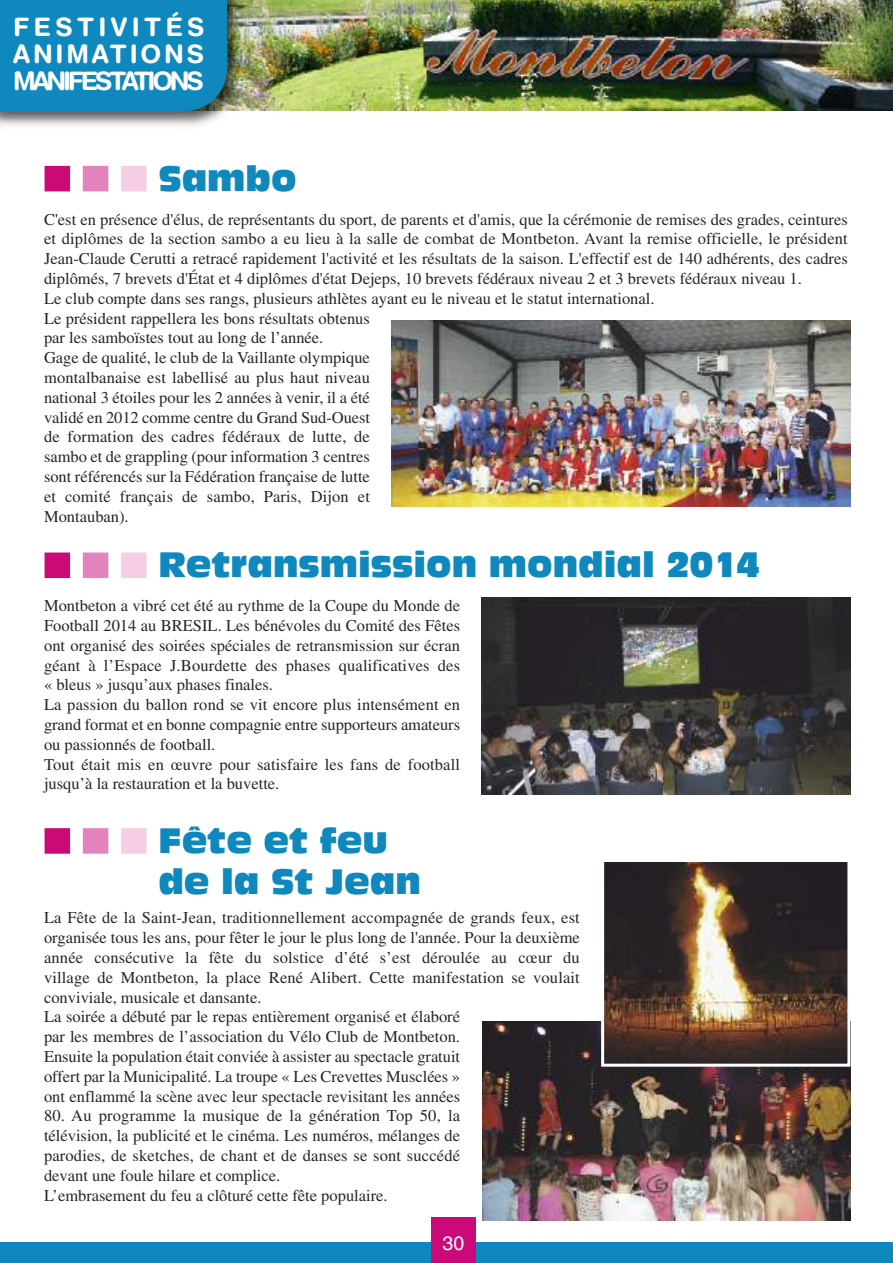
<style>
.page{position:relative;width:893px;height:1263px;background:#fff}
.page>*{position:absolute;margin:0;border:0;box-sizing:border-box;transform-origin:0 0}
.t1{font:34.5px/41.4px "Antique Olive Compact";color:#0e88bd;scale:.96 1}
.t2{font:700 25.5px/27px "Helvetica Rounded";letter-spacing:.11em;color:#fff;text-align:justify}
.t3{font:19.5px "Helvetica";color:#fff}
.t4{font:16.5px/19.8px "Times";color:#272627}
</style>
<div class="page">
<img style="left:247px;top:0;width:646px;height:111px">
<div style="left:0;top:1242px;width:893px;height:21px;background:#0e88bd"></div>
<img style="left:0;top:111px;width:225px;height:15px">
<img style="left:227px;top:0;width:20px;height:111px">
<div style="left:0;top:0;width:227px;height:111px;background:#0e88bd"></div>
<div style="left:45px;top:166px;width:25px;height:25px;background:#cb0a78"></div>
<div style="left:83px;top:166px;width:25px;height:25px;background:#e584bc"></div>
<div style="left:121px;top:166px;width:26px;height:25px;background:#f5cee4"></div>
<div style="left:45px;top:552px;width:25px;height:26px;background:#cb0a78"></div>
<div style="left:83px;top:552px;width:25px;height:26px;background:#e584bc"></div>
<div style="left:121px;top:552px;width:26px;height:26px;background:#f5cee4"></div>
<img style="left:391px;top:320px;width:459px;height:186px">
<img style="left:481px;top:597px;width:369px;height:197px">
<div style="left:45px;top:828px;width:25px;height:26px;background:#cb0a78"></div>
<div style="left:83px;top:828px;width:25px;height:26px;background:#e584bc"></div>
<div style="left:121px;top:828px;width:26px;height:26px;background:#f5cee4"></div>
<img style="left:482px;top:1022px;width:368px;height:198px">
<img style="left:605px;top:863px;width:241px;height:200px">
<div style="left:601px;top:859px;width:249px;height:208px;border:3px solid #fff"></div>
<div style="left:431px;top:1217px;width:45px;height:46px;background:#cb0a78"></div>
<h2 class="t2" style="left:13px;top:16px;width:193px">FESTIVITÉS ANIMATIONS MANIFESTATIONS</h2>
<h1 class="t1" style="left:158px;top:159px;width:145px">Sambo</h1>
<p class="t4" style="left:44px;top:211px;width:805px">C'est en présence d'élus, de représentants du sport, de parents et d'amis, que la cérémonie de remises des grades, ceintures et diplômes de la section sambo a eu lieu à la salle de combat de Montbeton. Avant la remise officielle, le président Jean-Claude Cerutti a retracé rapidement l'activité et les résultats de la saison. L'effectif est de 140 adhérents, des cadres diplômés, 7 brevets d'État et 4 diplômes d'état Dejeps, 10 brevets fédéraux niveau 2 et 3 brevets fédéraux niveau 1.<br>Le club compte dans ses rangs, plusieurs athlètes ayant eu le niveau et le statut international.<br>Le président rappellera les bons résultats obtenus<br>par les samboïstes tout au long de l’année.<br>Gage de qualité, le club de la Vaillante olympique<br>montalbanaise est labellisé au plus haut niveau<br>national 3 étoiles pour les 2 années à venir, il a été<br>validé en 2012 comme centre du Grand Sud-Ouest<br>de formation des cadres fédéraux de lutte, de<br>sambo et de grappling (pour information 3 centres<br>sont référencés sur la Fédération française de lutte<br>et comité français de sambo, Paris, Dijon et<br>Montauban).</p>
<h1 class="t1" style="left:158px;top:546px;width:628px">Retransmission mondial 2014</h1>
<p class="t4" style="left:44px;top:597px;width:418px">Montbeton a vibré cet été au rythme de la Coupe du Monde de Football 2014 au BRESIL. Les bénévoles du Comité des Fêtes ont organisé des soirées spéciales de retransmission sur écran géant à l’Espace J.Bourdette des phases qualificatives des « bleus » jusqu’aux phases finales.<br>La passion du ballon rond se vit encore plus intensément en grand format et en bonne compagnie entre supporteurs amateurs ou passionnés de football.<br>Tout était mis en œuvre pour satisfaire les fans de football jusqu’à la restauration et la buvette.</p>
<h1 class="t1" style="left:158px;top:822px;width:275px">Fête et feu de la St Jean</h1>
<p class="t4" style="left:44px;top:910px;width:537px">La Fête de la Saint-Jean, traditionnellement accompagnée de grands feux, est organisée tous les ans, pour fêter le jour le plus long de l'année. Pour la deuxième année consécutive la fête du solstice d’été s’est déroulée au cœur du village de Montbeton, la place René Alibert. Cette manifestation se voulait conviviale, musicale et dansante.<br>La soirée a débuté par le repas entièrement organisé et élaboré<br>par les membres de l’association du Vélo Club de Montbeton.<br>Ensuite la population était conviée à assister au spectacle gratuit<br>offert par la Municipalité. La troupe « Les Crevettes Musclées »<br>ont enflammé la scène avec leur spectacle revisitant les années</p>
<p class="t4" style="left:44px;top:1108px;width:418px">80. Au programme la musique de la génération Top 50, la télévision, la publicité et le cinéma. Les numéros, mélanges de parodies, de sketches, de chant et de danses se sont succédé devant une foule hilare et complice.<br>L’embrasement du feu a clôturé cette fête populaire.</p>
<p class="t3" style="left:443px;top:1236px;width:23px">30</p>
</div>
